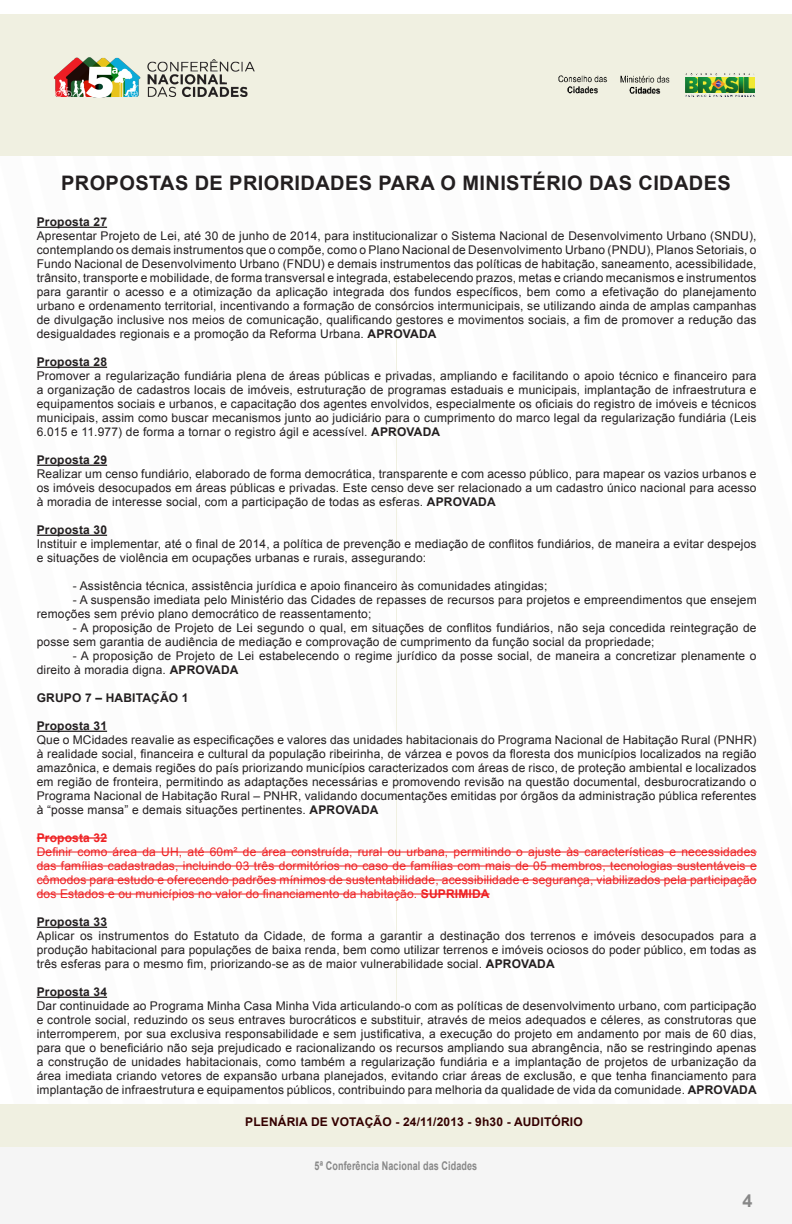
<style>
.page{position:relative;width:792px;height:1224px;background:#fff}
.page>*{position:absolute;margin:0;border:0;box-sizing:border-box;transform-origin:0 0}
.t1{font:700 20px "Arial";letter-spacing:.02em;color:#231f20}
.t2{font:700 18px "Arial";color:#888}
.t3{font:12px/14px "Arial";letter-spacing:.015em;color:#231f20;text-align:justify}
.t4{font:12px/14px "Arial";letter-spacing:.015em;color:#ee2123;text-align:justify}
.t5{font:700 12px "Arial";letter-spacing:.015em;color:#231f20}
.t6{font:700 12px "Arial";letter-spacing:.015em;color:#300}
.t7{font:700 12px "Arial";letter-spacing:.015em;color:#888;scale:.75 1}
.t8{font:700 12px "Arial";letter-spacing:.015em;color:#ee2123}
.s1{font-weight:700}
</style>
<div class="page">
<div style="left:0;top:14px;width:792px;height:142px;background:#f0f0e1"></div>
<img style="left:559px;top:74px;width:196px;height:23px">
<img style="left:53px;top:57px;width:202px;height:41px">
<div style="left:0;top:1116px;width:792px;height:108px;background:#f5f5f5"></div>
<hr style="left:396px;top:262px;width:1px;height:811px;background:#f0f0e1">
<hr style="left:37px;top:227px;width:70px;height:1px;background:#231f20">
<hr style="left:37px;top:367px;width:70px;height:1px;background:#231f20">
<hr style="left:37px;top:465px;width:70px;height:1px;background:#231f20">
<hr style="left:37px;top:535px;width:70px;height:1px;background:#231f20">
<hr style="left:37px;top:731px;width:70px;height:1px;background:#231f20">
<hr style="left:37px;top:927px;width:70px;height:1px;background:#231f20">
<hr style="left:37px;top:997px;width:70px;height:1px;background:#231f20">
<hr style="left:37px;top:837px;width:70px;height:2px;background:#ee2123">
<hr style="left:37px;top:852px;width:720px;height:1px;background:#ee2123">
<hr style="left:37px;top:866px;width:720px;height:1px;background:#ee2123">
<hr style="left:37px;top:880px;width:720px;height:1px;background:#ee2123">
<hr style="left:37px;top:894px;width:384px;height:1px;background:#ee2123">
<hr style="left:421px;top:893px;width:69px;height:2px;background:#ee2123">
<div style="left:0;top:1105px;width:792px;height:42px;background:#f0f0e1"></div>
<h1 class="t1" style="left:61px;top:170px;width:671px">PROPOSTAS DE PRIORIDADES PARA O MINISTÉRIO DAS CIDADES</h1>
<p class="t5" style="left:37px;top:214px;width:72px">Proposta 27</p>
<p class="t3" style="left:37px;top:229px;width:721px">Apresentar Projeto de Lei, até 30 de junho de 2014, para institucionalizar o Sistema Nacional de Desenvolvimento Urbano (SNDU), contemplando os demais instrumentos que o compõe, como o Plano Nacional de Desenvolvimento Urbano (PNDU), Planos Setoriais, o Fundo Nacional de Desenvolvimento Urbano (FNDU) e demais instrumentos das políticas de habitação, saneamento, acessibilidade, trânsito, transporte e mobilidade, de forma transversal e integrada, estabelecendo prazos, metas e criando mecanismos e instrumentos para garantir o acesso e a otimização da aplicação integrada dos fundos específicos, bem como a efetivação do planejamento urbano e ordenamento territorial, incentivando a formação de consórcios intermunicipais, se utilizando ainda de amplas campanhas de divulgação inclusive nos meios de comunicação, qualificando gestores e movimentos sociais, a fim de promover a redução das desigualdades regionais e a promoção da Reforma Urbana. <span class="s1">APROVADA</span></p>
<p class="t5" style="left:37px;top:354px;width:72px">Proposta 28</p>
<p class="t3" style="left:37px;top:369px;width:721px">Promover a regularização fundiária plena de áreas públicas e privadas, ampliando e facilitando o apoio técnico e financeiro para a organização de cadastros locais de imóveis, estruturação de programas estaduais e municipais, implantação de infraestrutura e equipamentos sociais e urbanos, e capacitação dos agentes envolvidos, especialmente os oficiais do registro de imóveis e técnicos municipais, assim como buscar mecanismos junto ao judiciário para o cumprimento do marco legal da regularização fundiária (Leis 6.015 e 11.977) de forma a tornar o registro ágil e acessível. <span class="s1">APROVADA</span></p>
<p class="t5" style="left:37px;top:452px;width:72px">Proposta 29</p>
<p class="t3" style="left:37px;top:467px;width:721px">Realizar um censo fundiário, elaborado de forma democrática, transparente e com acesso público, para mapear os vazios urbanos e os imóveis desocupados em áreas públicas e privadas. Este censo deve ser relacionado a um cadastro único nacional para acesso à moradia de interesse social, com a participação de todas as esferas. <span class="s1">APROVADA</span></p>
<p class="t5" style="left:37px;top:522px;width:72px">Proposta 30</p>
<p class="t3" style="left:37px;top:537px;width:721px">Instituir e implementar, até o final de 2014, a política de prevenção e mediação de conflitos fundiários, de maneira a evitar despejos e situações de violência em ocupações urbanas e rurais, assegurando:</p>
<p class="t3" style="left:73px;top:579px;width:476px">- Assistência técnica, assistência jurídica e apoio financeiro às comunidades atingidas;</p>
<p class="t3" style="left:37px;top:593px;width:721px;text-indent:36px">- A suspensão imediata pelo Ministério das Cidades de repasses de recursos para projetos e empreendimentos que ensejem remoções sem prévio plano democrático de reassentamento;</p>
<p class="t3" style="left:37px;top:621px;width:721px;text-indent:36px">- A proposição de Projeto de Lei segundo o qual, em situações de conflitos fundiários, não seja concedida reintegração de posse sem garantia de audiência de mediação e comprovação de cumprimento da função social da propriedade;</p>
<p class="t3" style="left:37px;top:649px;width:721px;text-indent:36px">- A proposição de Projeto de Lei estabelecendo o regime jurídico da posse social, de maneira a concretizar plenamente o direito à moradia digna. <span class="s1">APROVADA</span></p>
<p class="t5" style="left:37px;top:690px;width:153px">GRUPO 7 – HABITAÇÃO 1</p>
<p class="t5" style="left:37px;top:718px;width:72px">Proposta 31</p>
<p class="t3" style="left:37px;top:733px;width:721px">Que o MCidades reavalie as especificações e valores das unidades habitacionais do Programa Nacional de Habitação Rural (PNHR) à realidade social, financeira e cultural da população ribeirinha, de várzea e povos da floresta dos municípios localizados na região amazônica, e demais regiões do país priorizando municípios caracterizados com áreas de risco, de proteção ambiental e localizados em região de fronteira, permitindo as adaptações necessárias e promovendo revisão na questão documental, desburocratizando o Programa Nacional de Habitação Rural – PNHR, validando documentações emitidas por órgãos da administração pública referentes à “posse mansa” e demais situações pertinentes. <span class="s1">APROVADA</span></p>
<p class="t8" style="left:37px;top:830px;width:72px">Proposta 32</p>
<p class="t4" style="left:37px;top:845px;width:721px">Definir como área da UH, até 60m² de área construída, rural ou urbana, permitindo o ajuste às características e necessidades das famílias cadastradas, incluindo 03 três dormitórios no caso de famílias com mais de 05 membros, tecnologias sustentáveis e cômodos para estudo e oferecendo padrões mínimos de sustentabilidade, acessibilidade e segurança, viabilizados pela participação dos Estados e ou municípios no valor do financiamento da habitação. <span class="s1">SUPRIMIDA</span></p>
<p class="t5" style="left:37px;top:914px;width:72px">Proposta 33</p>
<p class="t3" style="left:37px;top:929px;width:721px">Aplicar os instrumentos do Estatuto da Cidade, de forma a garantir a destinação dos terrenos e imóveis desocupados para a produção habitacional para populações de baixa renda, bem como utilizar terrenos e imóveis ociosos do poder público, em todas as três esferas para o mesmo fim, priorizando-se as de maior vulnerabilidade social. <span class="s1">APROVADA</span></p>
<p class="t5" style="left:37px;top:984px;width:72px">Proposta 34</p>
<p class="t3" style="left:37px;top:999px;width:721px">Dar continuidade ao Programa Minha Casa Minha Vida articulando-o com as políticas de desenvolvimento urbano, com participação e controle social, reduzindo os seus entraves burocráticos e substituir, através de meios adequados e céleres, as construtoras que interromperem, por sua exclusiva responsabilidade e sem justificativa, a execução do projeto em andamento por mais de 60 dias, para que o beneficiário não seja prejudicado e racionalizando os recursos ampliando sua abrangência, não se restringindo apenas a construção de unidades habitacionais, como também a regularização fundiária e a implantação de projetos de urbanização da área imediata criando vetores de expansão urbana planejados, evitando criar áreas de exclusão, e que tenha financiamento para implantação de infraestrutura e equipamentos públicos, contribuindo para melhoria da qualidade de vida da comunidade. <span class="s1">APROVADA</span></p>
<p class="t6" style="left:245px;top:1113px;width:339px">PLENÁRIA DE VOTAÇÃO - 24/11/2013 - 9h30 - AUDITÓRIO</p>
<p class="t7" style="left:315px;top:1158px;width:218px">5ª Conferência Nacional das Cidades</p>
<h2 class="t2" style="left:742px;top:1188px;width:12px">4</h2>
</div>
